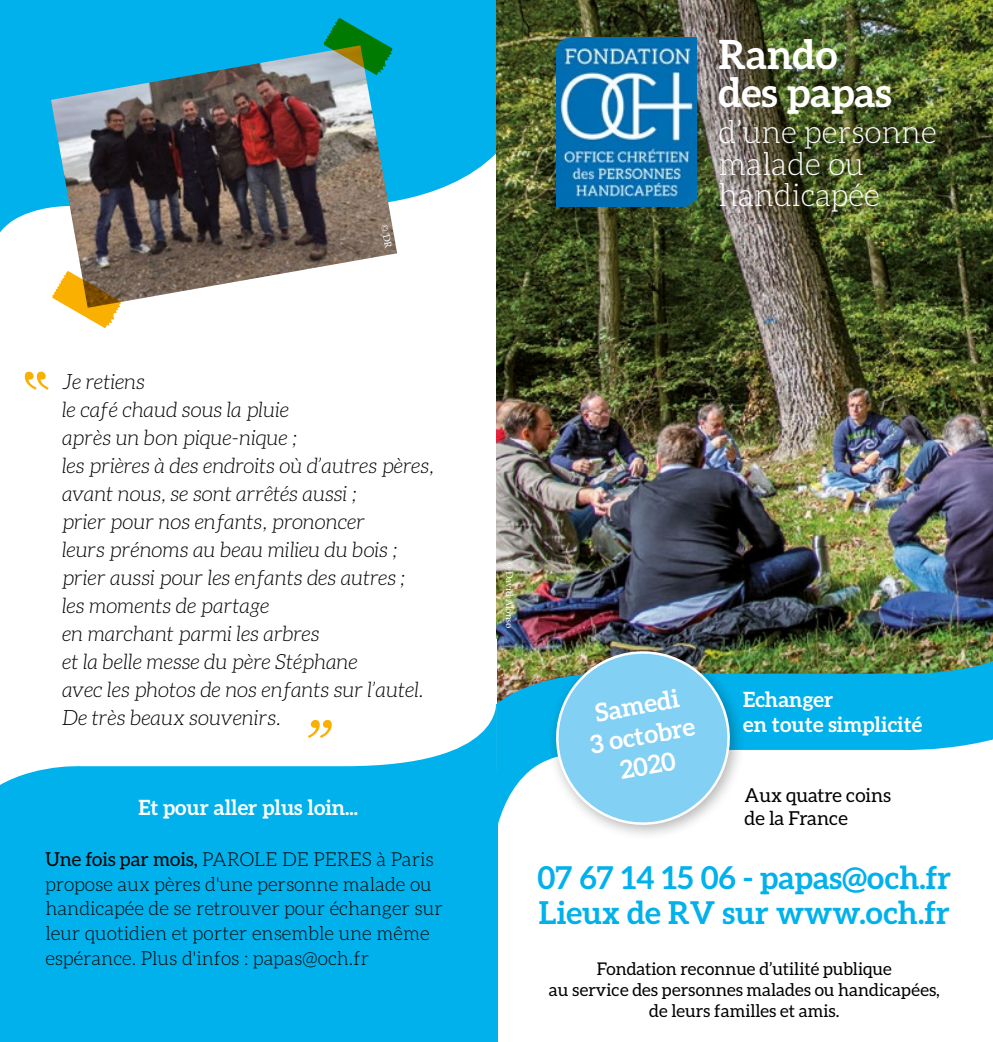
<style>
.page{position:relative;width:993px;height:1042px;background:#fff}
.page>*{position:absolute;margin:0;border:0;box-sizing:border-box;transform-origin:0 0}
.t1{font:700 40.25px/38.5px "Aleo";color:#fff}
.t2{font:700 31.5px/35px "Aleo";color:#00b1eb}
.t3{font:300 31.5px/31.5px "Aleo";color:#fff}
.t4{font:700 25.2px/30.3px "Aleo";color:#fff;text-align:center}
.t5{font:italic 300 21px/28px "Aleo";color:#000}
.t6{font:700 21px/24.5px "Aleo";color:#fff}
.t7{font:300 19.25px/24.5px "Aleo";color:#000}
.t8{font:19.25px/23.1px "Aleo";color:#000}
.t9{font:17.5px/21px "Aleo";color:#000;text-align:center}
.t10{font:10.5px "Minion Pro";color:#fff}
.s1{font-weight:400}
</style>
<div class="page">
<svg style="left:0;top:153px;width:496px;height:80px;fill:#00b1eb"></svg>
<div style="left:0;top:0;width:497px;height:153px;background:#00b1eb"></div>
<img style="left:51px;top:48px;width:346px;height:254px">
<img style="left:496px;top:0;width:496px;height:549px">
<img style="left:556px;top:37px;width:139px;height:169px">
<img style="left:496px;top:549px;width:496px;height:256px">
<div style="left:546px;top:642px;width:199px;height:199px;background:#000;opacity:.3"></div>
<svg style="left:550px;top:645px;width:185px;height:185px"></svg>
<svg style="left:52px;top:271px;width:69px;height:57px"></svg>
<div style="left:0;top:793px;width:497px;height:249px;background:#00b1eb"></div>
<svg style="left:0;top:642px;width:505px;height:282px;fill:#00b1eb"></svg>
<svg style="left:25px;top:372px;width:24px;height:18px"></svg>
<svg style="left:308px;top:720px;width:23px;height:18px"></svg>
<svg style="left:324px;top:18px;width:68px;height:57px"></svg>
<div style="left:456px;top:769px;width:42px;height:42px;background:#00b1eb"></div>
<div style="left:488px;top:639px;width:8px;height:65px;background:#fff"></div>
<svg style="left:381px;top:224px;width:11px;height:25px"></svg>
<h1 class="t1" style="left:718px;top:34px;width:175px">Rando des papas</h1>
<h2 class="t3" style="left:718px;top:116px;width:220px">d’une personne malade ou handicapée</h2>
<p class="t5" style="left:62px;top:367px;width:373px">Je retiens<br>le café chaud sous la pluie<br>après un bon pique-nique ;<br>les prières à des endroits où d’autres pères, avant nous, se sont arrêtés aussi ;<br>prier pour nos enfants, prononcer<br>leurs prénoms au beau milieu du bois ; prier aussi pour les enfants des autres ;<br>les moments de partage<br>en marchant parmi les arbres<br>et la belle messe du père Stéphane<br>avec les photos de nos enfants sur l’autel.<br>De très beaux souvenirs.</p>
<p class="t6" style="left:138px;top:794px;width:221px">Et pour aller plus loin...</p>
<p class="t7" style="left:45px;top:847px;width:399px"><span class="s1">Une fois par mois,</span> PAROLE DE PERES à Paris propose aux pères d'une personne malade ou handicapée de se retrouver pour échanger sur leur quotidien et porter ensemble une même espérance. Plus d'infos : papas@och.fr</p>
<p class="t10" style="left:516px;top:561px;width:69px;rotate:90deg">© David Alonso</p>
<p class="t4" style="left:582px;top:699px;width:108px;rotate:-10deg">Samedi<br>3 octobre<br>2020</p>
<p class="t6" style="left:743px;top:687px;width:180px">Echanger<br>en toute simplicité</p>
<p class="t8" style="left:744px;top:783px;width:148px">Aux quatre coins de la France</p>
<h2 class="t2" style="left:537px;top:860px;width:415px">07 67 14 15 06 - papas@och.fr<br>Lieux de RV sur www.och.fr</h2>
<p class="t9" style="left:548px;top:958px;width:392px">Fondation reconnue d’utilité publique<br>au service des personnes malades ou handicapées, de leurs familles et amis.</p>
</div>
